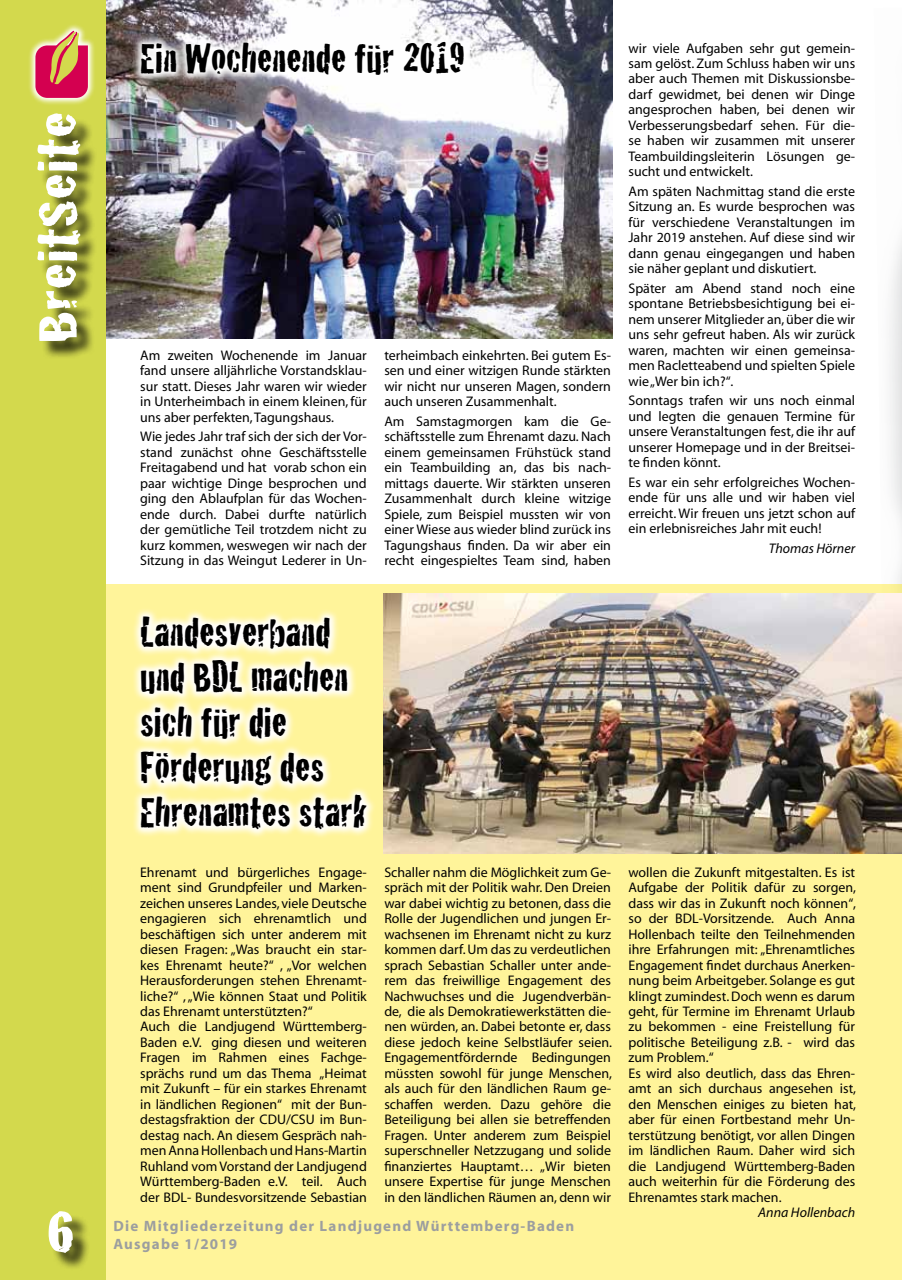
<style>
.page{position:relative;width:902px;height:1280px;background:#fff}
.page>*{position:absolute;margin:0;border:0;box-sizing:border-box;transform-origin:0 0}
.t1{font:58.5px "Cracked";color:#fff;scale:1.3 1}
.t2{font:43.5px/45px "Cracked";color:#000}
.t3{font:700 15px/18px "Myriad";letter-spacing:.08em;color:#9c9e9f}
.t4{font:13.95px/15.5px "Myriad";color:#000;text-align:justify}
.t5{font:italic 13.95px "Myriad";color:#000}
</style>
<div class="page">
<img style="left:106px;top:0;width:506px;height:339px">
<div style="left:106px;top:584px;width:795px;height:696px;background:#fff49a"></div>
<div style="left:0;top:0;width:106px;height:1280px;background:#d3d94d"></div>
<div style="left:51px;top:1213px;width:40px;height:58px;background:#000;opacity:.75"></div>
<svg style="left:29px;top:25px;width:65px;height:80px"></svg>
<svg style="left:35px;top:31px;width:53px;height:67px"></svg>
<div style="left:40px;top:116px;width:58px;height:243px;background:#000;opacity:.75"></div>
<svg style="left:132px;top:32px;width:342px;height:53px"></svg>
<svg style="left:134px;top:610px;width:240px;height:227px"></svg>
<img style="left:384px;top:594px;width:517px;height:259px">
<h1 class="t1" style="left:11px;top:343px;width:180px;rotate:-90deg">BreitSeite</h1>
<h2 class="t2" style="left:140px;top:33px;width:326px">Ein Wochenende für 2019</h2>
<p class="t4" style="left:140px;top:348px;width:228px">Am zweiten Wochenende im Januar fand unsere alljährliche Vorstandsklau&shy;sur statt. Dieses Jahr waren wir wieder in Unterheimbach in einem kleinen, für uns aber perfekten, Tagungshaus.</p>
<p class="t4" style="left:140px;top:429px;width:228px">Wie jedes Jahr traf sich der sich der Vor&shy;stand zunächst ohne Geschäftsstelle Freitagabend und hat vorab schon ein paar wichtige Dinge besprochen und ging den Ablaufplan für das Wochen&shy;ende durch. Dabei durfte natürlich der gemütliche Teil trotzdem nicht zu kurz kommen, weswegen wir nach der Sitzung in das Weingut Lederer in Un-</p>
<p class="t4" style="left:384px;top:348px;width:228px">terheimbach einkehrten. Bei gutem Es&shy;sen und einer witzigen Runde stärkten wir nicht nur unseren Magen, sondern auch unseren Zusammenhalt.</p>
<p class="t4" style="left:384px;top:414px;width:228px">Am Samstagmorgen kam die Ge&shy;schäftsstelle zum Ehrenamt dazu. Nach einem gemeinsamen Frühstück stand ein Teambuilding an, das bis nach&shy;mittags dauerte. Wir stärkten unseren Zusammenhalt durch kleine witzige Spiele, zum Beispiel mussten wir von einer Wiese aus wieder blind zurück ins Tagungshaus finden. Da wir aber ein recht eingespieltes Team sind, haben</p>
<p class="t4" style="left:628px;top:41px;width:228px">wir viele Aufgaben sehr gut gemein&shy;sam gelöst. Zum Schluss haben wir uns aber auch Themen mit Diskussionsbe&shy;darf gewidmet, bei denen wir Dinge angesprochen haben, bei denen wir Verbesserungsbedarf sehen. Für die&shy;se haben wir zusammen mit unserer Teambuildingsleiterin Lösungen ge&shy;sucht und entwickelt.</p>
<p class="t4" style="left:628px;top:184px;width:228px">Am späten Nachmittag stand die erste Sitzung an. Es wurde besprochen was für verschiedene Veranstaltungen im Jahr 2019 anstehen. Auf diese sind wir dann genau eingegangen und haben sie näher geplant und diskutiert.</p>
<p class="t4" style="left:628px;top:281px;width:228px">Später am Abend stand noch eine spontane Betriebsbesichtigung bei ei&shy;nem unserer Mitglieder an, über die wir uns sehr gefreut haben. Als wir zurück waren, machten wir einen gemeinsa&shy;men Racletteabend und spielten Spiele wie „Wer bin ich?“.</p>
<p class="t4" style="left:628px;top:394px;width:228px">Sonntags trafen wir uns noch einmal und legten die genauen Termine für unsere Veranstaltungen fest, die ihr auf unserer Homepage und in der Breitsei&shy;te finden könnt.</p>
<p class="t4" style="left:628px;top:475px;width:228px">Es war ein sehr erfolgreiches Wochen&shy;ende für uns alle und wir haben viel erreicht. Wir freuen uns jetzt schon auf ein erlebnisreiches Jahr mit euch!</p>
<p class="t5" style="left:768px;top:541px;width:88px">Thomas Hörner</p>
<h2 class="t2" style="left:140px;top:607px;width:228px">Landesverband und BDL machen sich für die<br>Förderung des<br>Ehrenamtes stark</h2>
<p class="t4" style="left:140px;top:865px;width:228px;text-align:left">Ehrenamt und bürgerliches Engage&shy;ment sind Grundpfeiler und Marken&shy;zeichen unseres Landes, viele Deutsche engagieren sich ehrenamtlich und beschäftigen sich unter anderem mit diesen Fragen: „Was braucht ein star&shy;kes Ehrenamt heute?“ , „Vor welchen Herausforderungen stehen Ehrenamt&shy;liche?“ , „Wie können Staat und Politik das Ehrenamt unterstützten?“<br>Auch die Landjugend Württemberg-Baden e.V. ging diesen und weiteren Fragen im Rahmen eines Fachge&shy;sprächs rund um das Thema „Heimat mit Zukunft – für ein starkes Ehrenamt in ländlichen Regionen“ mit der Bun&shy;destagsfraktion der CDU/CSU im Bun&shy;destag nach. An diesem Gespräch nah&shy;men Anna Hollenbach und Hans-Martin Ruhland vom Vorstand der Landjugend Württemberg-Baden e.V. teil. Auch der BDL- Bundesvorsitzende Sebastian</p>
<p class="t4" style="left:384px;top:865px;width:229px">Schaller nahm die Möglichkeit zum Ge&shy;spräch mit der Politik wahr. Den Dreien war dabei wichtig zu betonen, dass die Rolle der Jugendlichen und jungen Er&shy;wachsenen im Ehrenamt nicht zu kurz kommen darf. Um das zu verdeutlichen sprach Sebastian Schaller unter ande&shy;rem das freiwillige Engagement des Nachwuchses und die Jugendverbän&shy;de, die als Demokratiewerkstätten die&shy;nen würden, an. Dabei betonte er, dass diese jedoch keine Selbstläufer seien.<br>Engagementfördernde Bedingungen müssten sowohl für junge Menschen, als auch für den ländlichen Raum ge&shy;schaffen werden. Dazu gehöre die Beteiligung bei allen sie betreffenden Fragen. Unter anderem zum Beispiel superschneller Netzzugang und solide finanziertes Hauptamt… „Wir bieten unsere Expertise für junge Menschen in den ländlichen Räumen an, denn wir</p>
<h1 class="t1" style="left:47px;top:1185px;width:23px">6</h1>
<p class="t3" style="left:113px;top:1217px;width:462px">Die Mitgliederzeitung der Landjugend Württemberg-Baden<br>Ausgabe 1/2019</p>
<p class="t4" style="left:628px;top:865px;width:229px;text-align:left">wollen die Zukunft mitgestalten. Es ist Aufgabe der Politik dafür zu sorgen, dass wir das in Zukunft noch können“, so der BDL-Vorsitzende. Auch Anna Hollenbach teilte den Teilnehmenden ihre Erfahrungen mit: „Ehrenamtliches Engagement findet durchaus Anerken&shy;nung beim Arbeitgeber. Solange es gut klingt zumindest. Doch wenn es darum geht, für Termine im Ehrenamt Urlaub zu bekommen - eine Freistellung für politische Beteiligung z.B. - wird das zum Problem.“<br>Es wird also deutlich, dass das Ehren&shy;amt an sich durchaus angesehen ist, den Menschen einiges zu bieten hat, aber für einen Fortbestand mehr Un&shy;terstützung benötigt, vor allen Dingen im ländlichen Raum. Daher wird sich die Landjugend Württemberg-Baden auch weiterhin für die Förderung des Ehrenamtes stark machen.</p>
<p class="t5" style="left:758px;top:1205px;width:98px">Anna Hollenbach</p>
</div>
